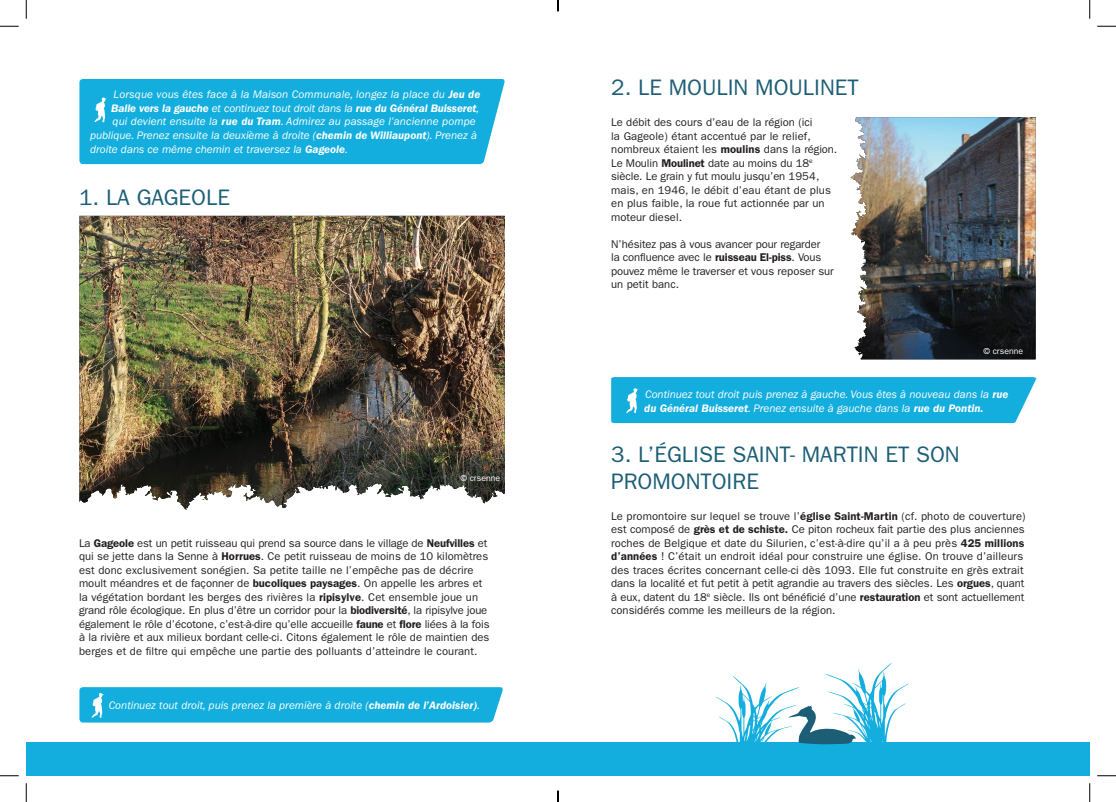
<style>
.page{position:relative;width:1116px;height:802px;background:#fff}
.page>*{position:absolute;margin:0;border:0;box-sizing:border-box;transform-origin:0 0}
.Titre{font:22.5px/27px "ITC Franklin Gothic Std";color:#1b5e75}
.Texte{font:11.25px/13.5px "ITC Franklin Gothic Std";color:#231f20}
.Indication_Ballade{font:italic 11.25px/13.8px "ITC Franklin Gothic Std";color:#fff}
.Indication_Ballade-2{font:italic 600 11.25px "ITC Franklin Gothic Std";letter-spacing:-.01em;color:#fff}
.Infos{font:8.75px "ITC Franklin Gothic Std";color:#fff}
.s1{font-weight:600}
.s2{font-weight:400}
</style>
<div class="page">
<div style="left:26px;top:742px;width:1063px;height:34px;background:#13aede"></div>
<div style="left:79px;top:79px;width:426px;height:85px;background:#13aede"></div>
<svg style="left:94px;top:97px;width:13px;height:25px"></svg>
<div style="left:611px;top:377px;width:425px;height:46px;background:#13aede"></div>
<svg style="left:715px;top:663px;width:194px;height:82px"></svg>
<svg style="left:79px;top:687px;width:424px;height:36px;background:#1cb1df"></svg>
<img style="left:177px;top:216px;width:328px;height:294px">
<img style="left:79px;top:216px;width:98px;height:287px">
<img style="left:850px;top:117px;width:185px;height:242px">
<img style="left:854px;top:117px;width:12px;height:54px">
<svg style="left:0;top:25px;width:19px;height:2px"></svg>
<svg style="left:1097px;top:25px;width:18px;height:2px"></svg>
<svg style="left:0;top:775px;width:19px;height:1px"></svg>
<svg style="left:1097px;top:775px;width:18px;height:1px"></svg>
<svg style="left:25px;top:0;width:2px;height:19px"></svg>
<svg style="left:25px;top:783px;width:2px;height:19px"></svg>
<svg style="left:1089px;top:0;width:1px;height:19px"></svg>
<svg style="left:1089px;top:783px;width:1px;height:19px"></svg>
<svg style="left:557px;top:0;width:2px;height:11px"></svg>
<svg style="left:557px;top:791px;width:2px;height:11px"></svg>
<p class="Indication_Ballade" style="left:114px;top:87px;width:368px">Lorsque vous êtes face à la Maison Communale, longez la place du <span class="s1">Jeu de</span></p>
<p class="Indication_Ballade-2" style="left:111px;top:102px;width:369px">Balle vers la gauche <span class="s2">et continuez tout droit dans la</span> rue du Général Buisseret<span class="s2">,</span></p>
<p class="Indication_Ballade" style="left:113px;top:115px;width:364px">qui devient ensuite la <span class="s1">rue du Tram</span>. Admirez au passage l’ancienne pompe</p>
<p class="Indication_Ballade" style="left:90px;top:129px;width:388px">publique. Prenez ensuite la deuxième à droite (<span class="s1">chemin de Williaupont</span>). Prenez à</p>
<p class="Indication_Ballade" style="left:90px;top:142px;width:259px">droite dans ce même chemin et traversez la <span class="s1">Gageole</span>.</p>
<p class="Titre" style="left:79px;top:184px;width:152px">1. LA GAGEOLE</p>
<p class="Infos" style="left:460px;top:473px;width:41px">© crsenne</p>
<p class="Texte" style="left:79px;top:536px;width:412px">La <span class="s1">Gageole</span> est un petit ruisseau qui prend sa source dans le village de <span class="s1">Neufvilles</span> et qui se jette dans la Senne à <span class="s1">Horrues</span>. Ce petit ruisseau de moins de 10 kilomètres est donc exclusivement sonégien. Sa petite taille ne l’empêche pas de décrire moult méandres et de façonner de <span class="s1">bucoliques paysages</span>. On appelle les arbres et la végétation bordant les berges des rivières la <span class="s1">ripisylve</span>. Cet ensemble joue un grand rôle écologique. En plus d’être un corridor pour la <span class="s1">biodiversité</span>, la ripisylve joue également le rôle d’écotone, c’est-à-dire qu’elle accueille <span class="s1">faune</span> et <span class="s1">flore</span> liées à la fois à la rivière et aux milieux bordant celle-ci. Citons également le rôle de maintien des berges et de filtre qui empêche une partie des polluants d’atteindre le courant.</p>
<p class="Indication_Ballade" style="left:109px;top:698px;width:372px">Continuez tout droit, puis prenez la première à droite (<span class="s1">chemin de l’Ardoisier)</span>.</p>
<p class="Titre" style="left:611px;top:74px;width:249px">2. LE MOULIN MOULINET</p>
<p class="Texte" style="left:611px;top:116px;width:228px">Le débit des cours d’eau de la région (ici<br>la Gageole) étant accentué par le relief, nombreux étaient les <span class="s1">moulins</span> dans la région.<br>Le Moulin <span class="s1">Moulinet</span> date au moins du 18<sup>e </sup>siècle. Le grain y fut moulu jusqu’en 1954, mais, en 1946, le débit d’eau étant de plus en plus faible, la roue fut actionnée par un moteur diesel.</p>
<p class="Texte" style="left:611px;top:237px;width:224px">N’hésitez pas à vous avancer pour regarder<br>la confluence avec le <span class="s1">ruisseau El-piss</span>. Vous pouvez même le traverser et vous reposer sur un petit banc.</p>
<p class="Infos" style="left:983px;top:346px;width:41px">© crsenne</p>
<p class="Indication_Ballade" style="left:644px;top:388px;width:366px">Continuez tout droit puis prenez à gauche. Vous êtes à nouveau dans la <span class="s1">rue du Général Buisseret</span>. Prenez ensuite à gauche dans la <span class="s1">rue du Pontin.</span></p>
<p class="Titre" style="left:611px;top:441px;width:350px">3. L’ÉGLISE SAINT- MARTIN ET SON<br>PROMONTOIRE</p>
<p class="Texte" style="left:611px;top:509px;width:416px">Le promontoire sur lequel se trouve l’<span class="s1">église Saint-Martin</span> (cf. photo de couverture) est composé de <span class="s1">grès et de schiste.</span> Ce piton rocheux fait partie des plus anciennes roches de Belgique et date du Silurien, c’est-à-dire qu’il a à peu près <span class="s1">425 millions d’années</span> ! C’était un endroit idéal pour construire une église. On trouve d’ailleurs des traces écrites concernant celle-ci dès 1093. Elle fut construite en grès extrait dans la localité et fut petit à petit agrandie au travers des siècles. Les <span class="s1">orgues</span>, quant à eux, datent du 18<sup>e</sup> siècle. Ils ont bénéficié d’une <span class="s1">restauration</span> et sont actuellement considérés comme les meilleurs de la région.</p>
</div>
